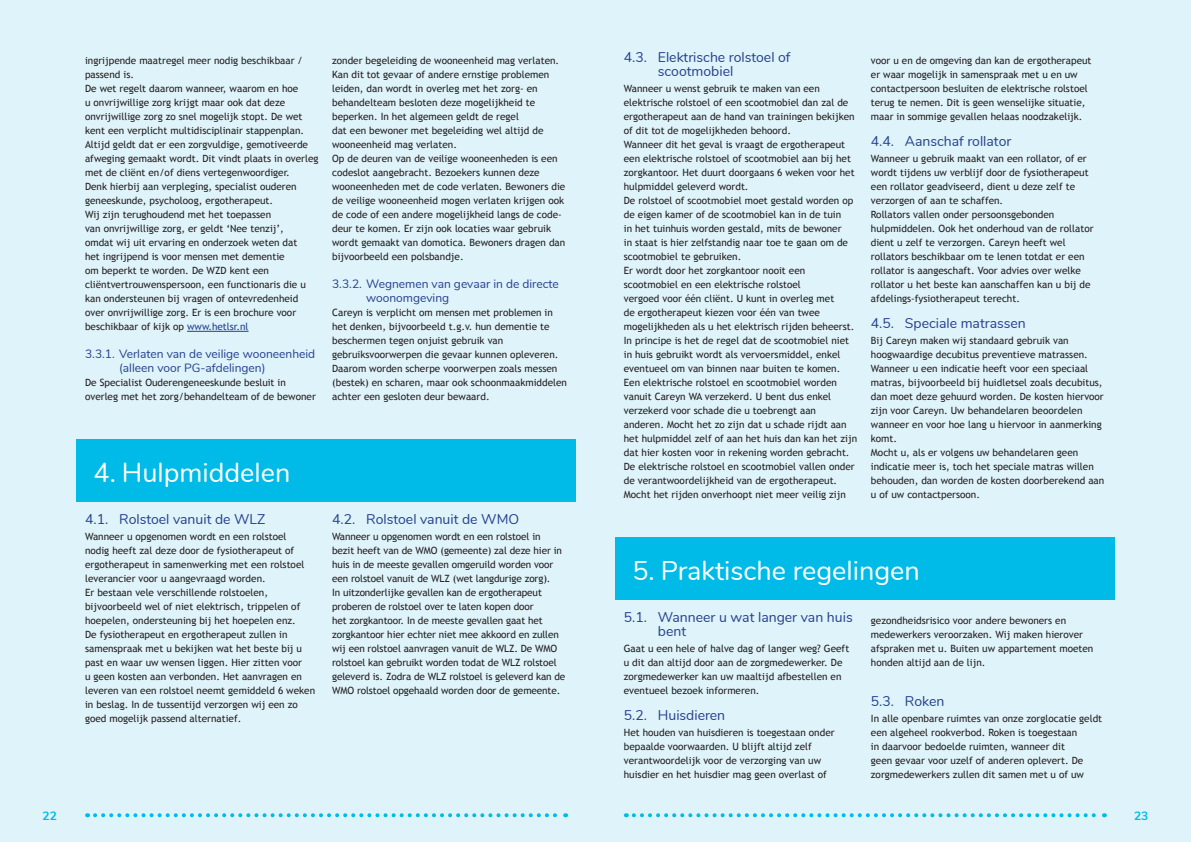
<style>
.page{position:relative;width:1191px;height:842px;background:#fff}
.page>*{position:absolute;margin:0;border:0;box-sizing:border-box;transform-origin:0 0}
.t1{font:27px "Nunito";color:#fff}
.t2{font:14px/14px "Nunito";color:#253f8e}
.t3{font:12px/14px "Nunito";color:#253f8e}
.t4{font:700 12px "Nunito";color:#00bbe8}
.Brood{font:10px/14px "Trebuchet MS";color:#231f20}
.s1{color:#253f8e}
</style>
<div class="page">
<div style="left:0;top:0;width:595px;height:842px;background:#def3fa"></div>
<div style="left:595px;top:0;width:596px;height:842px;background:#def3fa"></div>
<svg style="left:634px;top:813px;width:471px;height:4px"></svg>
<svg style="left:95px;top:813px;width:471px;height:4px"></svg>
<hr style="left:187px;top:331px;width:62px;height:1px;background:#253f8e">
<div style="left:77px;top:440px;width:498px;height:62px;background:#00bbe8"></div>
<div style="left:615px;top:538px;width:499px;height:62px;background:#00bbe8"></div>
<p class="Brood" style="left:85px;top:54px;width:219px">ingrijpende maatregel meer nodig beschikbaar / passend is.</p>
<p class="Brood" style="left:85px;top:82px;width:221px">De wet regelt daarom wanneer, waarom en hoe u onvrijwillige zorg krijgt maar ook dat deze onvrijwillige zorg zo snel mogelijk stopt. De wet kent een verplicht multidisciplinair stappenplan.</p>
<p class="Brood" style="left:85px;top:138px;width:235px">Altijd geldt dat er een zorgvuldige, gemotiveerde afweging gemaakt wordt. Dit vindt plaats in overleg met de cliënt en/of diens vertegenwoordiger.<br>Denk hierbij aan verpleging, specialist ouderen geneeskunde, psycholoog, ergotherapeut.</p>
<p class="Brood" style="left:85px;top:208px;width:222px">Wij zijn terughoudend met het toepassen<br>van onvrijwillige zorg, er geldt ‘Nee tenzij’, omdat wij uit ervaring en onderzoek weten dat het ingrijpend is voor mensen met dementie<br>om beperkt te worden. De WZD kent een cliëntvertrouwenspersoon, een functionaris die u kan ondersteunen bij vragen of ontevredenheid over onvrijwillige zorg. Er is een brochure voor beschikbaar of kijk op <span class="s1">www.hetlsr.nl</span></p>
<p class="t3" style="left:119px;top:346px;width:198px;text-indent:-34px">3.3.1. Verlaten van de veilige wooneenheid (alleen voor PG-afdelingen)</p>
<p class="Brood" style="left:85px;top:376px;width:232px">De Specialist Ouderengeneeskunde besluit in overleg met het zorg/behandelteam of de bewoner</p>
<p class="Brood" style="left:332px;top:54px;width:229px">zonder begeleiding de wooneenheid mag verlaten.<br>Kan dit tot gevaar of andere ernstige problemen leiden, dan wordt in overleg met het zorg- en behandelteam besloten deze mogelijkheid te beperken. In het algemeen geldt de regel</p>
<p class="Brood" style="left:332px;top:124px;width:213px">dat een bewoner met begeleiding wel altijd de wooneenheid mag verlaten.</p>
<p class="Brood" style="left:332px;top:152px;width:235px">Op de deuren van de veilige wooneenheden is een codeslot aangebracht. Bezoekers kunnen deze wooneenheden met de code verlaten. Bewoners die de veilige wooneenheid mogen verlaten krijgen ook de code of een andere mogelijkheid langs de code&shy;deur te komen. Er zijn ook locaties waar gebruik wordt gemaakt van domotica. Bewoners dragen dan bijvoorbeeld een polsbandje.</p>
<p class="t3" style="left:366px;top:276px;width:194px;text-indent:-34px">3.3.2. Wegnemen van gevaar in de directe woonomgeving</p>
<p class="Brood" style="left:332px;top:306px;width:222px">Careyn is verplicht om mensen met problemen in het denken, bijvoorbeeld t.g.v. hun dementie te beschermen tegen onjuist gebruik van</p>
<p class="Brood" style="left:332px;top:348px;width:236px">gebruiksvoorwerpen die gevaar kunnen opleveren.<br>Daarom worden scherpe voorwerpen zoals messen (bestek) en scharen, maar ook schoonmaakmiddelen achter een gesloten deur bewaard.</p>
<p class="t1" style="left:94px;top:453px;width:198px">4. Hulpmiddelen</p>
<p class="t2" style="left:85px;top:511px;width:182px">4.1. Rolstoel vanuit de WLZ</p>
<p class="Brood" style="left:85px;top:530px;width:221px">Wanneer u opgenomen wordt en een rolstoel nodig heeft zal deze door de fysiotherapeut of ergotherapeut in samenwerking met een rolstoel leverancier voor u aangevraagd worden.</p>
<p class="Brood" style="left:85px;top:586px;width:232px">Er bestaan vele verschillende rolstoelen, bijvoorbeeld wel of niet elektrisch, trippelen of hoepelen, ondersteuning bij het hoepelen enz.<br>De fysiotherapeut en ergotherapeut zullen in samenspraak met u bekijken wat het beste bij u past en waar uw wensen liggen. Hier zitten voor<br>u geen kosten aan verbonden. Het aanvragen en leveren van een rolstoel neemt gemiddeld 6 weken in beslag. In de tussentijd verzorgen wij een zo goed mogelijk passend alternatief.</p>
<p class="t2" style="left:332px;top:511px;width:188px">4.2. Rolstoel vanuit de WMO</p>
<p class="Brood" style="left:332px;top:530px;width:235px">Wanneer u opgenomen wordt en een rolstoel in<br>bezit heeft van de WMO (gemeente) zal deze hier in huis in de meeste gevallen omgeruild worden voor een rolstoel vanuit de WLZ (wet langdurige zorg).<br>In uitzonderlijke gevallen kan de ergotherapeut proberen de rolstoel over te laten kopen door<br>het zorgkantoor. In de meeste gevallen gaat het zorgkantoor hier echter niet mee akkoord en zullen wij een rolstoel aanvragen vanuit de WLZ. De WMO rolstoel kan gebruikt worden todat de WLZ rolstoel geleverd is. Zodra de WLZ rolstoel is geleverd kan de WMO rolstoel opgehaald worden door de gemeente.</p>
<p class="t2" style="left:658px;top:49px;width:134px;text-indent:-34px">4.3. Elektrische rolstoel of scootmobiel</p>
<p class="Brood" style="left:624px;top:82px;width:232px">Wanneer u wenst gebruik te maken van een elektrische rolstoel of een scootmobiel dan zal de ergotherapeut aan de hand van trainingen bekijken of dit tot de mogelijkheden behoord.</p>
<p class="Brood" style="left:624px;top:138px;width:232px">Wanneer dit het geval is vraagt de ergotherapeut een elektrische rolstoel of scootmobiel aan bij het zorgkantoor. Het duurt doorgaans 6 weken voor het hulpmiddel geleverd wordt.</p>
<p class="Brood" style="left:624px;top:194px;width:231px">De rolstoel of scootmobiel moet gestald worden op de eigen kamer of de scootmobiel kan in de tuin<br>in het tuinhuis worden gestald, mits de bewoner<br>in staat is hier zelfstandig naar toe te gaan om de scootmobiel te gebruiken.</p>
<p class="Brood" style="left:624px;top:264px;width:232px">Er wordt door het zorgkantoor nooit een scootmobiel en een elektrische rolstoel<br>vergoed voor één cliënt. U kunt in overleg met<br>de ergotherapeut kiezen voor één van twee mogelijkheden als u het elektrisch rijden beheerst.<br>In principe is het de regel dat de scootmobiel niet in huis gebruikt wordt als vervoersmiddel, enkel eventueel om van binnen naar buiten te komen.</p>
<p class="Brood" style="left:624px;top:376px;width:235px">Een elektrische rolstoel en scootmobiel worden vanuit Careyn WA verzekerd. U bent dus enkel verzekerd voor schade die u toebrengt aan anderen. Mocht het zo zijn dat u schade rijdt aan het hulpmiddel zelf of aan het huis dan kan het zijn dat hier kosten voor in rekening worden gebracht.</p>
<p class="Brood" style="left:624px;top:460px;width:232px">De elektrische rolstoel en scootmobiel vallen onder de verantwoordelijkheid van de ergotherapeut.<br>Mocht het rijden onverhoopt niet meer veilig zijn</p>
<p class="Brood" style="left:871px;top:54px;width:222px">voor u en de omgeving dan kan de ergotherapeut er waar mogelijk in samenspraak met u en uw contactpersoon besluiten de elektrische rolstoel terug te nemen. Dit is geen wenselijke situatie, maar in sommige gevallen helaas noodzakelijk.</p>
<p class="t2" style="left:871px;top:133px;width:142px">4.4. Aanschaf rollator</p>
<p class="Brood" style="left:871px;top:152px;width:219px">Wanneer u gebruik maakt van een rollator, of er wordt tijdens uw verblijf door de fysiotherapeut een rollator geadviseerd, dient u deze zelf te verzorgen of aan te schaffen.</p>
<p class="Brood" style="left:871px;top:208px;width:224px">Rollators vallen onder persoonsgebonden hulpmiddelen. Ook het onderhoud van de rollator dient u zelf te verzorgen. Careyn heeft wel rollators beschikbaar om te lenen totdat er een rollator is aangeschaft. Voor advies over welke rollator u het beste kan aanschaffen kan u bij de afdelings-fysiotherapeut terecht.</p>
<p class="t2" style="left:871px;top:315px;width:156px">4.5. Speciale matrassen</p>
<p class="Brood" style="left:871px;top:334px;width:234px">Bij Careyn maken wij standaard gebruik van hoogwaardige decubitus preventieve matrassen.<br>Wanneer u een indicatie heeft voor een speciaal matras, bijvoorbeeld bij huidletsel zoals decubitus, dan moet deze gehuurd worden. De kosten hiervoor zijn voor Careyn. Uw behandelaren beoordelen wanneer en voor hoe lang u hiervoor in aanmerking komt.</p>
<p class="Brood" style="left:871px;top:446px;width:235px">Mocht u, als er volgens uw behandelaren geen indicatie meer is, toch het speciale matras willen behouden, dan worden de kosten doorberekend aan u of uw contactpersoon.</p>
<p class="t1" style="left:632px;top:551px;width:289px">5. Praktische regelingen</p>
<p class="t2" style="left:658px;top:609px;width:196px;text-indent:-34px">5.1. Wanneer u wat langer van huis bent</p>
<p class="Brood" style="left:624px;top:642px;width:227px">Gaat u een hele of halve dag of langer weg? Geeft u dit dan altijd door aan de zorgmedewerker. De zorgmedewerker kan uw maaltijd afbestellen en eventueel bezoek informeren.</p>
<p class="t2" style="left:624px;top:707px;width:103px">5.2. Huisdieren</p>
<p class="Brood" style="left:624px;top:726px;width:212px">Het houden van huisdieren is toegestaan onder bepaalde voorwaarden. U blijft altijd zelf verantwoordelijk voor de verzorging van uw huisdier en het huisdier mag geen overlast of</p>
<p class="Brood" style="left:871px;top:614px;width:224px">gezondheidsrisico voor andere bewoners en medewerkers veroorzaken. Wij maken hierover afspraken met u. Buiten uw appartement moeten honden altijd aan de lijn.</p>
<p class="t2" style="left:871px;top:693px;width:75px">5.3. Roken</p>
<p class="Brood" style="left:871px;top:712px;width:233px">In alle openbare ruimtes van onze zorglocatie geldt een algeheel rookverbod. Roken is toegestaan<br>in daarvoor bedoelde ruimten, wanneer dit<br>geen gevaar voor uzelf of anderen oplevert. De zorgmedewerkers zullen dit samen met u of uw</p>
<p class="t4" style="left:43px;top:807px;width:16px">22</p>
<p class="t4" style="left:1134px;top:807px;width:16px">23</p>
</div>
